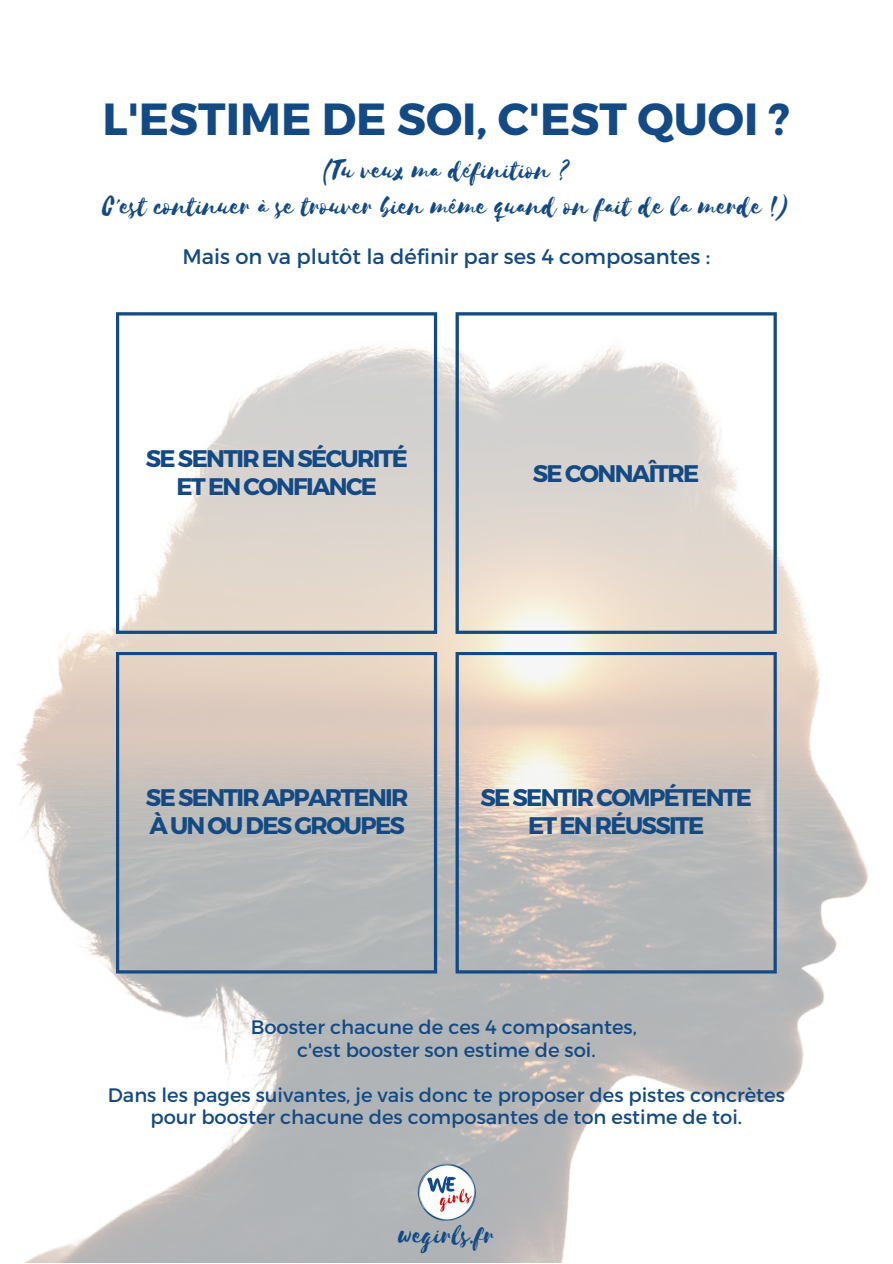
<style>
.page{position:relative;width:893px;height:1264px;background:#fff}
.page>*{position:absolute;margin:0;border:0;box-sizing:border-box;transform-origin:0 0}
.t1{font:700 45px "Montserrat";color:#134a84}
.t2{font:30px "Selima";color:#134a84}
.t3{font:700 24px "Montserrat";letter-spacing:-.07em;color:#134a84}
.t4{font:21px "Montserrat";color:#134a84}
.t5{font:19.5px/22.5px "Montserrat";color:#134a84;text-align:center}
</style>
<div class="page">
<img style="left:16px;top:312px;width:853px;height:950px">
<svg style="left:455px;top:651px;width:321px;height:322px"></svg>
<svg style="left:116px;top:312px;width:321px;height:322px"></svg>
<svg style="left:455px;top:312px;width:321px;height:322px"></svg>
<svg style="left:116px;top:651px;width:321px;height:322px"></svg>
<img style="left:418px;top:1163px;width:57px;height:57px">
<p class="t1" style="left:102px;top:90px;width:689px">L'ESTIME DE SOI, C'EST QUOI ?</p>
<p class="t2" style="left:322px;top:154px;width:251px">(Tu veux ma définition ?</p>
<p class="t2" style="left:103px;top:190px;width:687px">C'est continuer à se trouver bien même quand on fait de la merde !)</p>
<p class="t4" style="left:182px;top:243px;width:529px">Mais on va plutôt la définir par ses 4 composantes :</p>
<p class="t3" style="left:146px;top:442px;width:263px">SE SENTIR EN SÉCURITÉ</p>
<p class="t3" style="left:177px;top:471px;width:202px">ET EN CONFIANCE</p>
<p class="t3" style="left:533px;top:457px;width:168px">SE CONNAÎTRE</p>
<p class="t3" style="left:146px;top:782px;width:264px">SE SENTIR APPARTENIR</p>
<p class="t3" style="left:149px;top:810px;width:257px">À UN OU DES GROUPES</p>
<p class="t3" style="left:480px;top:782px;width:273px">SE SENTIR COMPÉTENTE</p>
<p class="t3" style="left:528px;top:810px;width:178px">ET EN RÉUSSITE</p>
<p class="t5" style="left:251px;top:1015px;width:388px">Booster chacune de ces 4 composantes,</p>
<p class="t5" style="left:297px;top:1037px;width:300px">c'est booster son estime de soi.</p>
<p class="t5" style="left:108px;top:1082px;width:678px">Dans les pages suivantes, je vais donc te proposer des pistes concrètes pour booster chacune des composantes de ton estime de toi.</p>
<p class="t2" style="left:398px;top:1218px;width:98px">wegirls.fr</p>
</div>
